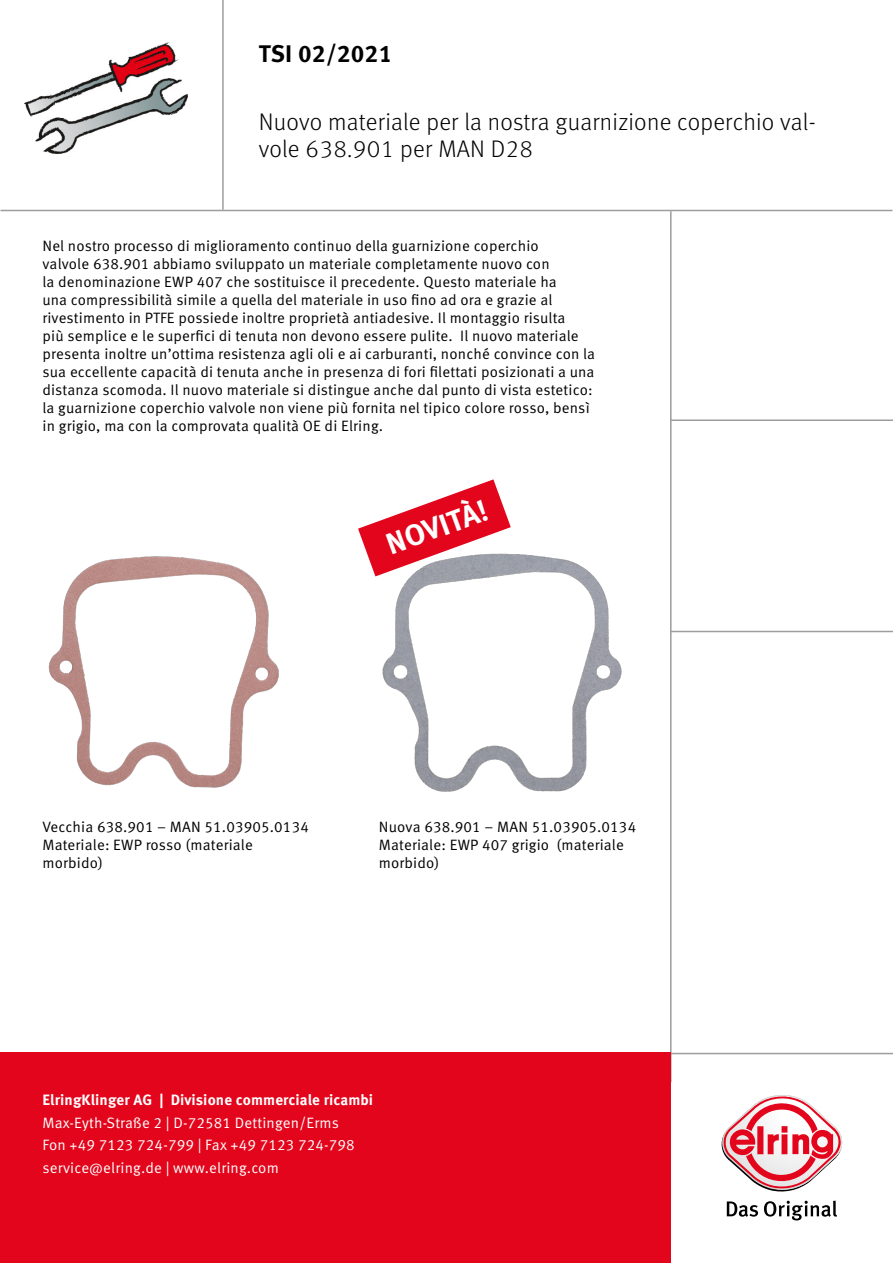
<style>
.page{position:relative;width:893px;height:1263px;background:#fff}
.page>*{position:absolute;margin:0;border:0;box-sizing:border-box;transform-origin:0 0}
.t1{font:700 30px "Meta Pro";color:#fff}
.t2{font:300 24px/27px "Meta Pro";letter-spacing:.01em;color:#000}
.t3{font:700 24px "Meta Pro";letter-spacing:.01em;color:#000}
.t4{font:15px/18px "Meta Pro Norm";letter-spacing:.01em;color:#000}
.t5{font:15px/22.5px "Meta Pro Norm";letter-spacing:.01em;color:#fff}
.t6{font:700 15px "Meta Pro";letter-spacing:.01em;color:#fff}
</style>
<div class="page">
<svg style="left:727px;top:1201px;width:31px;height:16px"></svg>
<svg style="left:764px;top:1200px;width:73px;height:20px"></svg>
<svg style="left:721px;top:1095px;width:122px;height:97px"></svg>
<hr style="left:670px;top:211px;width:1px;height:871px;background:#9d9d9c">
<hr style="left:0;top:210px;width:892px;height:1px;background:#9d9d9c">
<hr style="left:671px;top:631px;width:222px;height:1px;background:#9d9d9c">
<hr style="left:671px;top:1053px;width:222px;height:1px;background:#9d9d9c">
<hr style="left:222px;top:0;width:2px;height:210px;background:#9d9d9c">
<img style="left:25px;top:42px;width:162px;height:111px">
<hr style="left:671px;top:419px;width:222px;height:2px;background:#9d9d9c">
<div style="left:0;top:1052px;width:671px;height:211px;background:#e3051b"></div>
<svg style="left:358px;top:479px;width:153px;height:97px"></svg>
<img style="left:48px;top:556px;width:231px;height:232px">
<img style="left:379px;top:550px;width:243px;height:242px">
<h2 class="t3" style="left:259px;top:35px;width:135px">TSI 02/2021</h2>
<h2 class="t2" style="left:259px;top:107px;width:558px">Nuovo materiale per la nostra guarnizione coperchio val&shy;vole 638.901 per MAN D28</h2>
<p class="t4" style="left:43px;top:236px;width:554px">Nel nostro processo di miglioramento continuo della guarnizione coperchio<br>valvole 638.901 abbiamo sviluppato un materiale completamente nuovo con<br>la denominazione EWP 407 che sostituisce il precedente. Questo materiale ha<br>una compressibilità simile a quella del materiale in uso fino ad ora e grazie al rivestimento in PTFE possiede inoltre proprietà antiadesive. Il montaggio risulta<br>più semplice e le superfici di tenuta non devono essere pulite. Il nuovo materiale presenta inoltre un’ottima resistenza agli oli e ai carburanti, nonché convince con la sua eccellente capacità di tenuta anche in presenza di fori filettati posizionati a una distanza scomoda. Il nuovo materiale si distingue anche dal punto di vista estetico: la guarnizione coperchio valvole non viene più fornita nel tipico colore rosso, bensì in grigio, ma con la comprovata qualità OE di Elring.</p>
<h1 class="t1" style="left:379px;top:523px;width:107px;rotate:-20deg">NOVITÀ!</h1>
<p class="t4" style="left:43px;top:817px;width:268px">Vecchia 638.901 – MAN 51.03905.0134<br>Materiale: EWP rosso (materiale morbido)</p>
<p class="t4" style="left:379px;top:817px;width:259px">Nuova 638.901 – MAN 51.03905.0134<br>Materiale: EWP 407 grigio (materiale morbido)</p>
<p class="t6" style="left:43px;top:1088px;width:332px">ElringKlinger AG | Divisione commerciale ricambi</p>
<p class="t5" style="left:43px;top:1110px;width:314px">Max-Eyth-Straße 2 | D-72581 Dettingen/Erms<br>Fon +49 7123 724-799 | Fax +49 7123 724-798 service@elring.de | www.elring.com</p>
</div>
